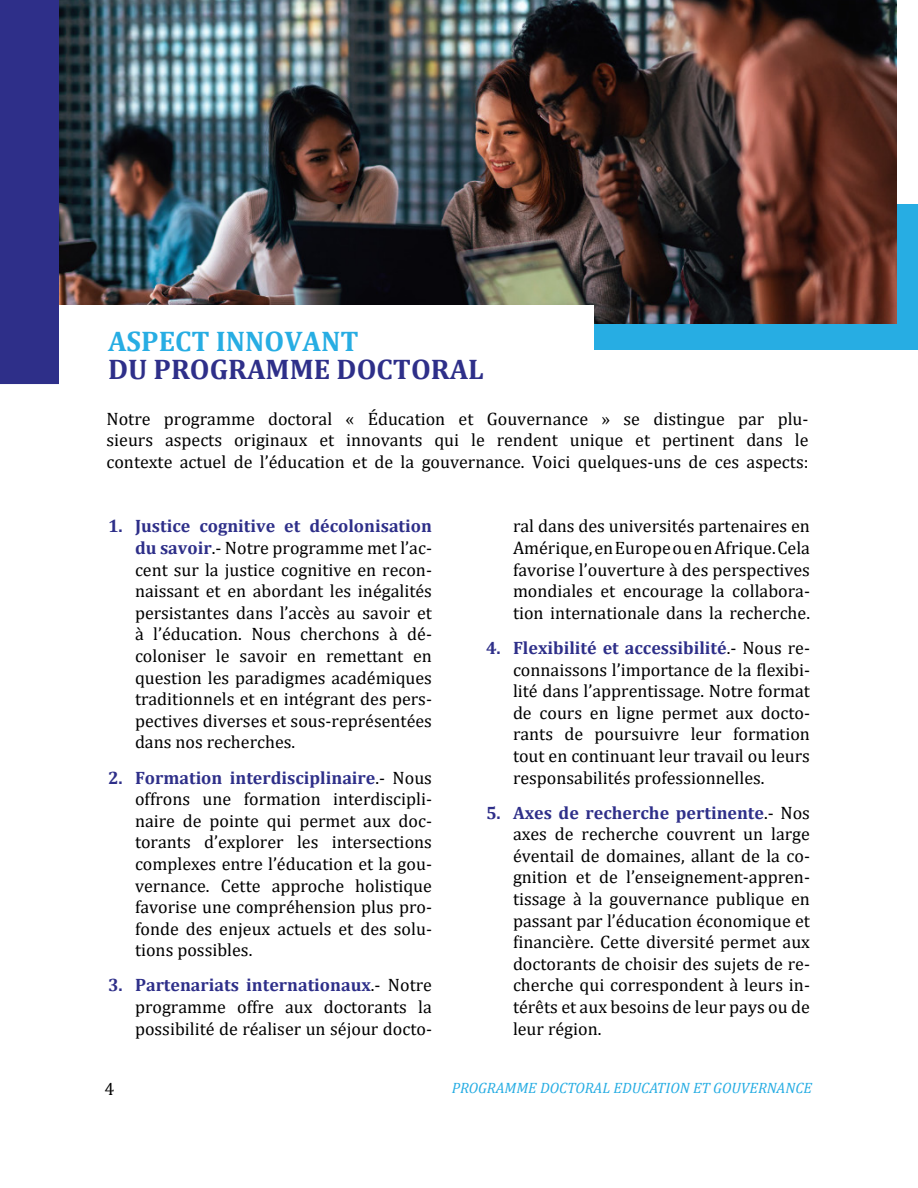
<style>
.page{position:relative;width:918px;height:1188px;background:#fff}
.page>*{position:absolute;margin:0;border:0;box-sizing:border-box;transform-origin:0 0}
.Titre{font:700 28.5px "Cambria";color:#2e2f89}
.Titre-2{font:700 28.5px "Cambria";color:#27ade3}
.Corps_du_texte{font:18px/21.6px "Cambria";color:#000;text-align:justify}
.t1{font:italic 15px "Cambria";color:#27ade3}
.s1{font-weight:700;color:#2e2f89}
</style>
<div class="page">
<hr style="left:917px;top:359px;width:1px;height:829px;background:#27ade3">
<div style="left:0;top:0;width:59px;height:384px;background:#2e2f89"></div>
<div style="left:400px;top:204px;width:518px;height:146px;background:#27ade3"></div>
<img style="left:59px;top:0;width:837px;height:324px">
<div style="left:59px;top:305px;width:535px;height:90px;background:#fff"></div>
<p class="Titre-2" style="left:108px;top:321px;width:252px">ASPECT INNOVANT</p>
<p class="Titre" style="left:108px;top:349px;width:378px">DU PROGRAMME DOCTORAL</p>
<p class="Corps_du_texte" style="left:106px;top:408px;width:703px">Notre programme doctoral « Éducation et Gouvernance » se distingue par plu&shy;sieurs aspects originaux et innovants qui le rendent unique et pertinent dans le contexte actuel de l’éducation et de la gouvernance. Voici quelques-uns de ces aspects:</p>
<p class="Corps_du_texte" style="left:135px;top:515px;width:299px;text-indent:-27px"><span class="s1">1. Justice cognitive et décolonisation du savoir</span>.- Notre programme met l’ac&shy;cent sur la justice cognitive en recon&shy;naissant et en abordant les inégalités persistantes dans l’accès au savoir et à l’éducation. Nous cherchons à dé&shy;coloniser le savoir en remettant en question les paradigmes académiques traditionnels et en intégrant des pers&shy;pectives diverses et sous-représentées dans nos recherches.</p>
<p class="Corps_du_texte" style="left:135px;top:766px;width:299px;text-indent:-27px"><span class="s1">2. Formation interdisciplinaire</span>.- Nous offrons une formation interdiscipli&shy;naire de pointe qui permet aux doc&shy;torants d’explorer les intersections complexes entre l’éducation et la gou&shy;vernance. Cette approche holistique favorise une compréhension plus pro&shy;fonde des enjeux actuels et des solu&shy;tions possibles.</p>
<p class="Corps_du_texte" style="left:135px;top:974px;width:299px;text-indent:-27px"><span class="s1">3. Partenariats internationaux</span>.- Notre programme offre aux doctorants la possibilité de réaliser un séjour docto-</p>
<p class="Corps_du_texte" style="left:513px;top:515px;width:299px">ral dans des universités partenaires en Amérique, en Europe ou en Afrique. Cela favorise l’ouverture à des perspectives mondiales et encourage la collabora&shy;tion internationale dans la recherche.</p>
<p class="Corps_du_texte" style="left:513px;top:637px;width:299px;text-indent:-27px"><span class="s1">4. Flexibilité et accessibilité</span>.- Nous re&shy;connaissons l’importance de la flexibi&shy;lité dans l’apprentissage. Notre format de cours en ligne permet aux docto&shy;rants de poursuivre leur formation tout en continuant leur travail ou leurs responsabilités professionnelles.</p>
<p class="Corps_du_texte" style="left:513px;top:802px;width:299px;text-indent:-27px"><span class="s1">5. Axes de recherche pertinente</span>.- Nos axes de recherche couvrent un large éventail de domaines, allant de la co&shy;gnition et de l’enseignement-appren&shy;tissage à la gouvernance publique en passant par l’éducation économique et financière. Cette diversité permet aux doctorants de choisir des sujets de re&shy;cherche qui correspondent à leurs in&shy;térêts et aux besoins de leur pays ou de leur région.</p>
<p class="Corps_du_texte" style="left:104px;top:1078px;width:11px">4</p>
<p class="t1" style="left:452px;top:1077px;width:362px">PROGRAMME DOCTORAL EDUCATION ET GOUVERNANCE</p>
</div>
